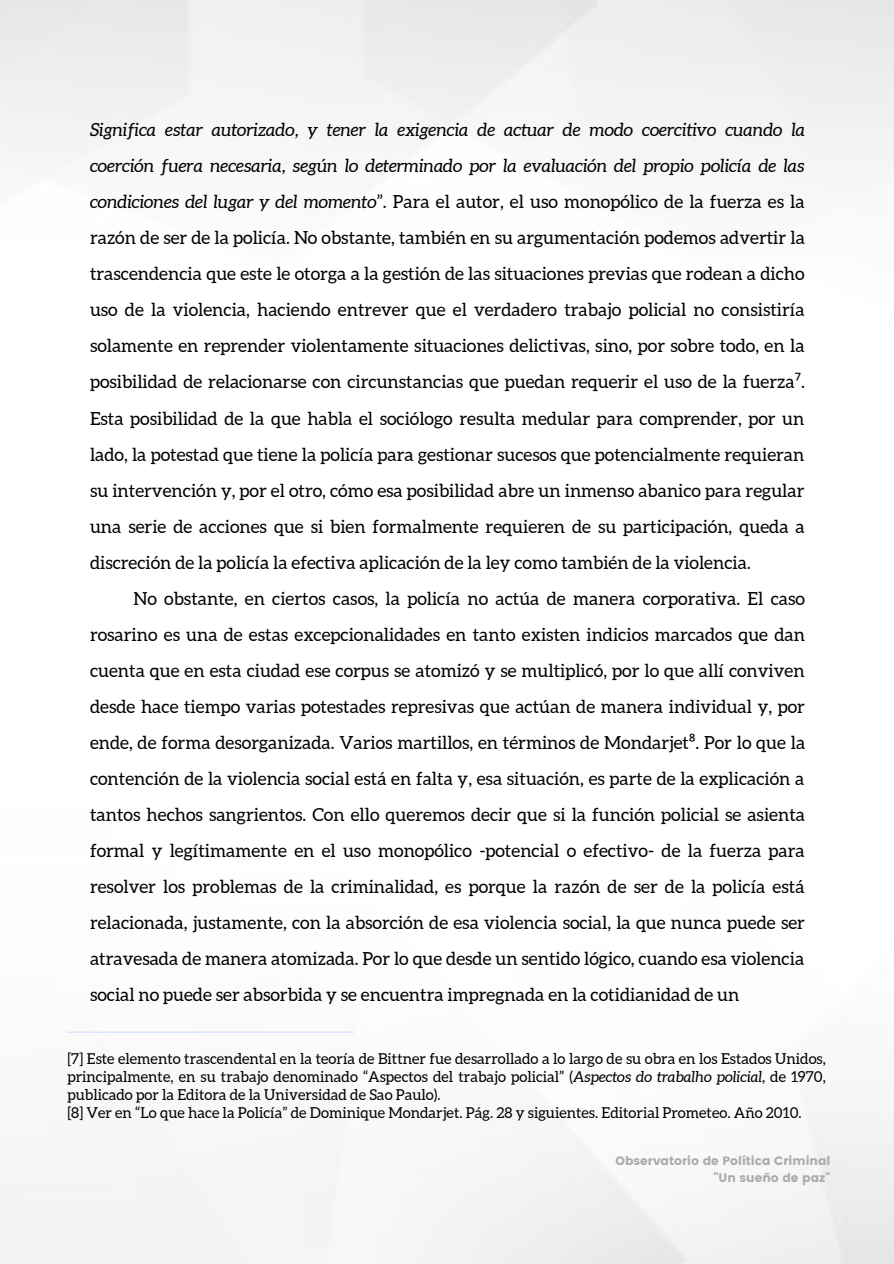
<style>
.page{position:relative;width:894px;height:1264px;background:#fff}
.page>*{position:absolute;margin:0;border:0;box-sizing:border-box;transform-origin:0 0}
.t1{font:18px/36px "Aleo";color:#000;text-align:justify}
.t2{font:15px/18px "Aleo";color:#000}
.t3{font:12.15px/17px "Poppins";color:#ababab;text-align:right}
.s1{font-style:italic}
.s2{font-family:"Noto Sans"}
</style>
<div class="page">
<hr style="left:67px;top:1031px;width:286px;height:1px;background:#cee1ff">
<p class="t1" style="left:90px;top:112px;width:716px"><span class="s1">Significa estar autorizado, y tener la exigencia de actuar de modo coercitivo cuando la coerción fuera necesaria, según lo determinado por la evaluación del propio policía de las condiciones del lugar y del momento</span>”. Para el autor, el uso monopólico de la fuerza es la razón de ser de la policía. No obstante, también en su argumentación podemos advertir la trascendencia que este le otorga a la gestión de las situaciones previas que rodean a dicho uso de la violencia, haciendo entrever que el verdadero trabajo policial no consistiría solamente en reprender violentamente situaciones delictivas, sino, por sobre todo, en la posibilidad de relacionarse con circunstancias que puedan requerir el uso de la fuerza<span class="s2">⁷</span>.<br>Esta posibilidad de la que habla el sociólogo resulta medular para comprender, por un lado, la potestad que tiene la policía para gestionar sucesos que potencialmente requieran su intervención y, por el otro, cómo esa posibilidad abre un inmenso abanico para regular una serie de acciones que si bien formalmente requieren de su participación, queda a discreción de la policía la efectiva aplicación de la ley como también de la violencia.</p>
<p class="t1" style="left:90px;top:580px;width:716px;text-indent:43px">No obstante, en ciertos casos, la policía no actúa de manera corporativa. El caso rosarino es una de estas excepcionalidades en tanto existen indicios marcados que dan cuenta que en esta ciudad ese corpus se atomizó y se multiplicó, por lo que allí conviven desde hace tiempo varias potestades represivas que actúan de manera individual y, por ende, de forma desorganizada. Varios martillos, en términos de Mondarjet<span class="s2">⁸</span>. Por lo que la contención de la violencia social está en falta y, esa situación, es parte de la explicación a tantos hechos sangrientos. Con ello queremos decir que si la función policial se asienta formal y legítimamente en el uso monopólico -potencial o efectivo- de la fuerza para resolver los problemas de la criminalidad, es porque la razón de ser de la policía está relacionada, justamente, con la absorción de esa violencia social, la que nunca puede ser atravesada de manera atomizada. Por lo que desde un sentido lógico, cuando esa violencia social no puede ser absorbida y se encuentra impregnada en la cotidianidad de un</p>
<p class="t2" style="left:67px;top:1049px;width:759px">[7] Este elemento trascendental en la teoría de Bittner fue desarrollado a lo largo de su obra en los Estados Unidos, principalmente, en su trabajo denominado “Aspectos del trabajo policial” (<span class="s1">Aspectos do trabalho policial</span>, de 1970, publicado por la Editora de la Universidad de Sao Paulo).<br>[8] Ver en “Lo que hace la Policía” de Dominique Mondarjet. Pág. 28 y siguientes. Editorial Prometeo. Año 2010.</p>
<p class="t3" style="left:615px;top:1152px;width:216px">Observatorio de Política Criminal "Un sueño de paz"</p>
</div>
